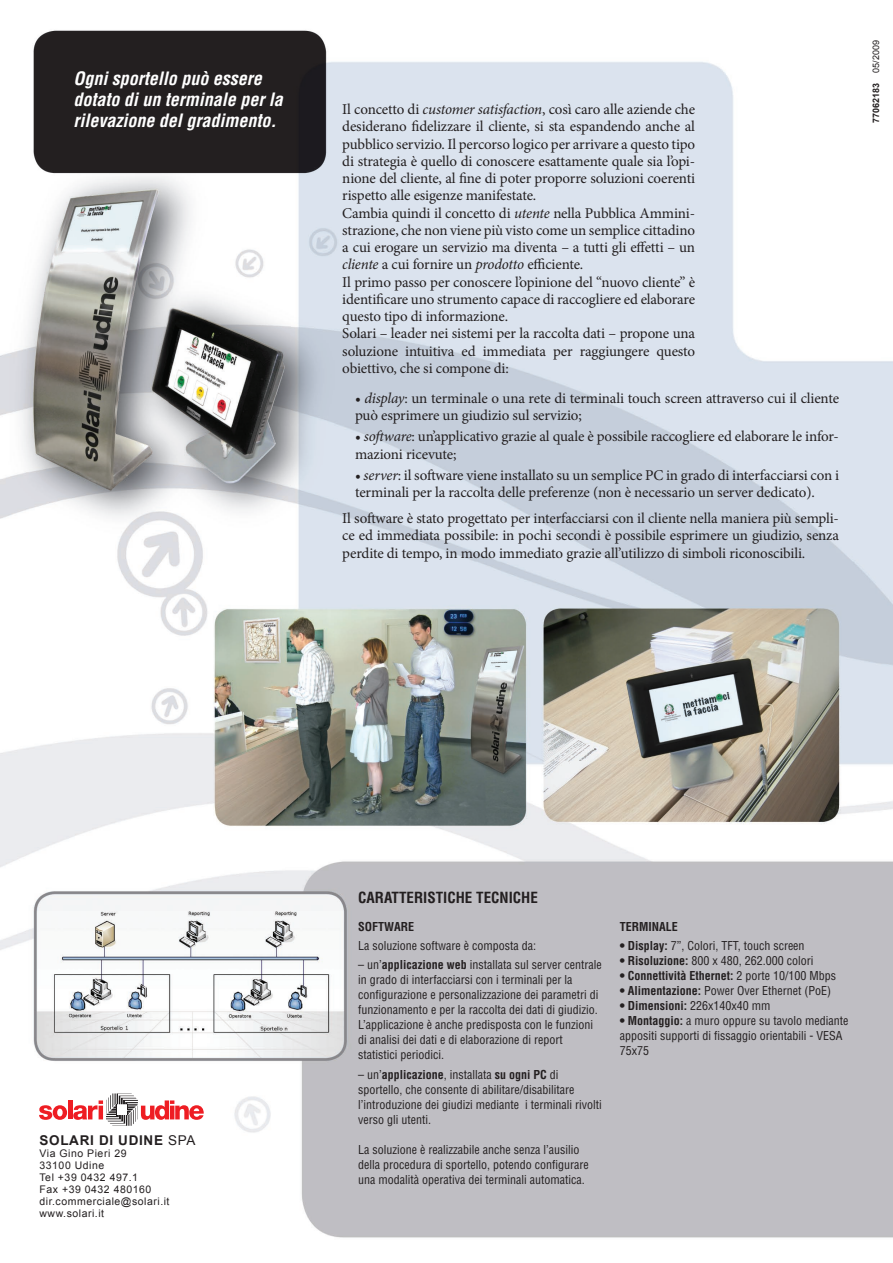
<style>
.page{position:relative;width:893px;height:1263px;background:#fff}
.page>*{position:absolute;margin:0;border:0;box-sizing:border-box;transform-origin:0 0}
.t1{font:italic 700 condensed 18px/21px "Helvetica";color:#fff}
.t2{font:15px/17.2px "Minion Pro";letter-spacing:-.01em;color:#231f20}
.t3{font:700 condensed 15px "Helvetica";color:#231f20}
.t4{font:700 13.5px "Arial";letter-spacing:.05em;color:#231f20}
.t5{font:condensed 12px/15px "Helvetica";color:#231f20}
.t6{font:700 condensed 12px "Helvetica";color:#231f20}
.t7{font:10.5px/12px "Arial";letter-spacing:.05em;color:#231f20}
.t8{font:700 9px "Arial";color:#231f20}
.s1{font-style:italic}
.s2{font-weight:400}
.s3{font-weight:700}
</style>
<div class="page">
<img style="left:0;top:30px;width:893px;height:1208px">
<svg style="left:39px;top:1105px;width:28px;height:15px"></svg>
<hr style="left:68px;top:1100px;width:4px;height:19px;background:#ee1d23">
<svg style="left:73px;top:1093px;width:131px;height:33px"></svg>
<p class="t1" style="left:73px;top:68px;width:211px">Ogni sportello può essere dotato di un terminale per la rilevazione del gradimento.</p>
<p class="t2" style="left:342px;top:101px;width:354px">Il concetto di <span class="s1">customer satisfaction</span>, così caro alle aziende che desiderano fidelizzare il cliente, si sta espandendo anche al pubblico servizio. Il percorso logico per arrivare a questo tipo di strategia è quello di conoscere esattamente quale sia l’opi&shy;nione del cliente, al fine di poter proporre soluzioni coerenti rispetto alle esigenze manifestate.<br>Cambia quindi il concetto di <span class="s1">utente</span> nella Pubblica Ammini&shy;strazione, che non viene più visto come un semplice cittadino a cui erogare un servizio ma diventa – a tutti gli effetti – un <span class="s1">cliente</span> a cui fornire un <span class="s1">prodotto</span> efficiente.<br>Il primo passo per conoscere l’opinione del “nuovo cliente” è identificare uno strumento capace di raccogliere ed elaborare questo tipo di informazione.<br>Solari – leader nei sistemi per la raccolta dati – propone una soluzione intuitiva ed immediata per raggiungere questo obiettivo, che si compone di:</p>
<p class="t2" style="left:355px;top:389px;width:485px">• <span class="s1">display</span>: un terminale o una rete di terminali touch screen attraverso cui il cliente può esprimere un giudizio sul servizio;</p>
<p class="t2" style="left:355px;top:428px;width:485px">• <span class="s1">software</span>: un’applicativo grazie al quale è possibile raccogliere ed elaborare le infor&shy;mazioni ricevute;</p>
<p class="t2" style="left:355px;top:467px;width:485px">• <span class="s1">server</span>: il software viene installato su un semplice PC in grado di interfacciarsi con i terminali per la raccolta delle preferenze (non è necessario un server dedicato).</p>
<p class="t2" style="left:342px;top:510px;width:498px;text-align:justify">Il software è stato progettato per interfacciarsi con il cliente nella maniera più sempli&shy;ce ed immediata possibile: in pochi secondi è possibile esprimere un giudizio, senza perdite di tempo, in modo immediato grazie all’utilizzo di simboli riconoscibili.</p>
<p class="t8" style="left:871px;top:123px;width:84px;rotate:-90deg">77062183 <span class="s2">05/2009</span></p>
<p class="t4" style="left:40px;top:1133px;width:157px">SOLARI DI UDINE <span class="s2">SPA</span></p>
<p class="t7" style="left:40px;top:1148px;width:132px">Via Gino Pieri 29<br>33100 Udine<br>Tel +39 0432 497.1<br>Fax +39 0432 480160 dir.commerciale@solari.it www.solari.it</p>
<p class="t3" style="left:358px;top:888px;width:181px">Caratteristiche tecniche</p>
<p class="t6" style="left:358px;top:919px;width:57px">software</p>
<p class="t5" style="left:358px;top:938px;width:179px">La soluzione software è composta da:</p>
<p class="t5" style="left:358px;top:957px;width:245px">– un’<span class="s3">applicazione web</span> installata sul server centrale in grado di interfacciarsi con i terminali per la configurazione e personalizzazione dei parametri di funzionamento e per la raccolta dei dati di giudizio.<br>L’applicazione è anche predisposta con le funzioni di analisi dei dati e di elaborazione di report statistici periodici.</p>
<p class="t5" style="left:358px;top:1067px;width:245px">– un’<span class="s3">applicazione</span>, installata <span class="s3">su ogni PC</span> di sportello, che consente di abilitare/disabilitare l’introduzione dei giudizi mediante i terminali rivolti verso gli utenti.</p>
<p class="t5" style="left:358px;top:1142px;width:232px">La soluzione è realizzabile anche senza l’ausilio della procedura di sportello, potendo configurare una modalità operativa dei terminali automatica.</p>
<p class="t6" style="left:620px;top:919px;width:60px">terminale</p>
<p class="t5" style="left:620px;top:938px;width:186px"><span class="s3">• Display:</span> 7”, Colori, TFT, touch screen</p>
<p class="t5" style="left:620px;top:953px;width:195px"><span class="s3">• Risoluzione:</span> 800 x 480, 262.000 colori</p>
<p class="t6" style="left:620px;top:968px;width:218px">• Connettività Ethernet: <span class="s2">2 porte 10/100 Mbps</span></p>
<p class="t5" style="left:620px;top:983px;width:213px"><span class="s3">• Alimentazione:</span> Power Over Ethernet (PoE)</p>
<p class="t6" style="left:620px;top:998px;width:152px">• Dimensioni: <span class="s2">226x140x40 mm</span></p>
<p class="t5" style="left:620px;top:1013px;width:230px"><span class="s3">• Montaggio:</span> a muro oppure su tavolo mediante appositi supporti di fissaggio orientabili - VESA<br>75x75</p>
</div>
